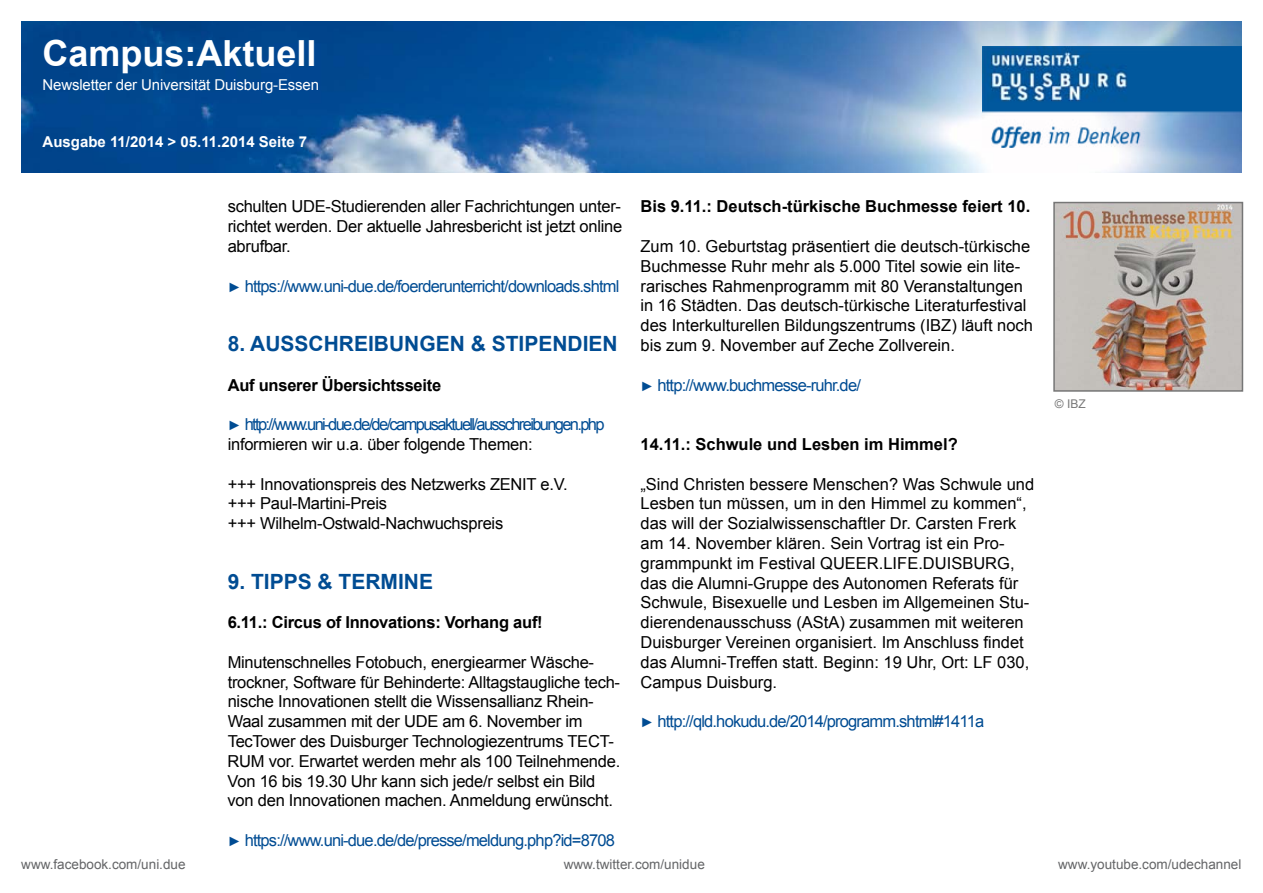
<style>
.page{position:relative;width:1263px;height:893px;background:#fff}
.page>*{position:absolute;margin:0;border:0;box-sizing:border-box;transform-origin:0 0}
.t1{font:700 36px "Arial";color:#fff}
.t2{font:700 21px "Arial";color:#004c93}
.t3{font:16.5px/19.8px "Arial";color:#000}
.t4{font:16.5px "Arial";letter-spacing:-.05em;color:#004c93}
.t5{font:700 16.5px "Arial";color:#000}
.t6{font:16.5px/19.8px "Arial";letter-spacing:-.1em;color:#004c93}
.t7{font:15px "Arial";letter-spacing:-.01em;color:#fff}
.t8{font:700 15px "Arial";color:#fff}
.t9{font:13.5px "Arial";color:#646567}
.t10{font:12px "Arial";color:#767676}
.s1{font-size:13.5px}
.s2{color:#000}
</style>
<div class="page">
<img style="left:21px;top:21px;width:1221px;height:152px">
<img style="left:982px;top:47px;width:260px;height:100px">
<img style="left:1056px;top:205px;width:184px;height:184px">
<div style="left:1053px;top:202px;width:190px;height:190px;border:2px solid #767676"></div>
<h1 class="t1" style="left:43px;top:29px;width:276px">Campus:Aktuell</h1>
<p class="t7" style="left:43px;top:74px;width:278px">Newsletter der Universität Duisburg-Essen</p>
<p class="t8" style="left:43px;top:132px;width:266px">Ausgabe 11/2014 &gt; 05.11.2014 Seite 7</p>
<p class="t3" style="left:228px;top:197px;width:396px;text-align:justify">schulten UDE-Studierenden aller Fachrichtungen unter&shy;richtet werden. Der aktuelle Jahresbericht ist jetzt online abrufbar.</p>
<p class="t4" style="left:228px;top:275px;width:393px"><span class="s1">►</span> https://www.uni-due.de/foerderunterricht/downloads.shtml</p>
<p class="t2" style="left:228px;top:330px;width:39px">8. aussch</p>
<p class="t2" style="left:339px;top:330px;width:214px">reibungen &amp; stipendien</p>
<p class="t5" style="left:228px;top:374px;width:215px">Auf unserer Übersichtsseite</p>
<p class="t6" style="left:228px;top:415px;width:378px"><span class="s1">►</span> http://www.uni-due.de/de/campusaktuell/ausschreibungen.php <span class="s2">informieren wir u.a. über folgende Themen:</span></p>
<p class="t3" style="left:228px;top:474px;width:341px">+++ Innovationspreis des Netzwerks ZENIT e.V. +++ Paul-Martini-Preis<br>+++ Wilhelm-Ostwald-Nachwuchspreis</p>
<p class="t2" style="left:228px;top:567px;width:167px">9. Tipps &amp; Termine</p>
<p class="t5" style="left:228px;top:611px;width:317px">6.11.: Circus of Innovations: Vorhang auf!</p>
<p class="t3" style="left:228px;top:652px;width:394px">Minutenschnelles Fotobuch, energiearmer Wäsche&shy;trockner, Software für Behinderte: Alltagstaugliche tech&shy;nische Innovationen stellt die Wissensallianz Rhein-Waal zusammen mit der UDE am 6. November im TecTower des Duisburger Technologiezentrums TECT-RUM vor. Erwartet werden mehr als 100 Teilnehmende.<br>Von 16 bis 19.30 Uhr kann sich jede/r selbst ein Bild von den Innovationen machen. Anmeldung erwünscht.</p>
<p class="t4" style="left:228px;top:829px;width:389px"><span class="s1">►</span> https://www.uni-due.de/de/presse/meldung.php?id=8708</p>
<p class="t5" style="left:640px;top:196px;width:391px">Bis 9.11.: Deutsch-türkische Buchmesse feiert 10.</p>
<p class="t3" style="left:640px;top:236px;width:394px">Zum 10. Geburtstag präsentiert die deutsch-türkische Buchmesse Ruhr mehr als 5.000 Titel sowie ein lite&shy;rarisches Rahmenprogramm mit 80 Veranstaltungen in 16 Städten. Das deutsch-türkische Literaturfestival des Interkulturellen Bildungszentrums (IBZ) läuft noch bis zum 9. November auf Zeche Zollverein.</p>
<p class="t4" style="left:640px;top:374px;width:222px"><span class="s1">►</span> http://www.buchmesse-ruhr.de/</p>
<p class="t5" style="left:640px;top:433px;width:319px">14.11.: Schwule und Lesben im Himmel?</p>
<p class="t3" style="left:640px;top:474px;width:395px">„Sind Christen bessere Menschen? Was Schwule und Lesben tun müssen, um in den Himmel zu kommen“, das will der Sozialwissenschaftler Dr. Carsten Frerk am 14. November klären. Sein Vortrag ist ein Pro&shy;grammpunkt im Festival QUEER.LIFE.DUISBURG, das die Alumni-Gruppe des Autonomen Referats für Schwule, Bisexuelle und Lesben im Allgemeinen Stu&shy;dierendenausschuss (AStA) zusammen mit weiteren Duisburger Vereinen organisiert. Im Anschluss findet das Alumni-Treffen statt. Beginn: 19 Uhr, Ort: LF 030, Campus Duisburg.</p>
<p class="t4" style="left:640px;top:711px;width:345px"><span class="s1">►</span> http://qld.hokudu.de/2014/programm.shtml#1411a</p>
<p class="t10" style="left:1055px;top:396px;width:32px">© IBZ</p>
<p class="t9" style="left:21px;top:855px;width:166px">www.facebook.com/uni.due</p>
<p class="t9" style="left:564px;top:855px;width:143px">www.twitter.com/unidue</p>
<p class="t9" style="left:1058px;top:855px;width:185px">www.youtube.com/udechannel</p>
</div>
